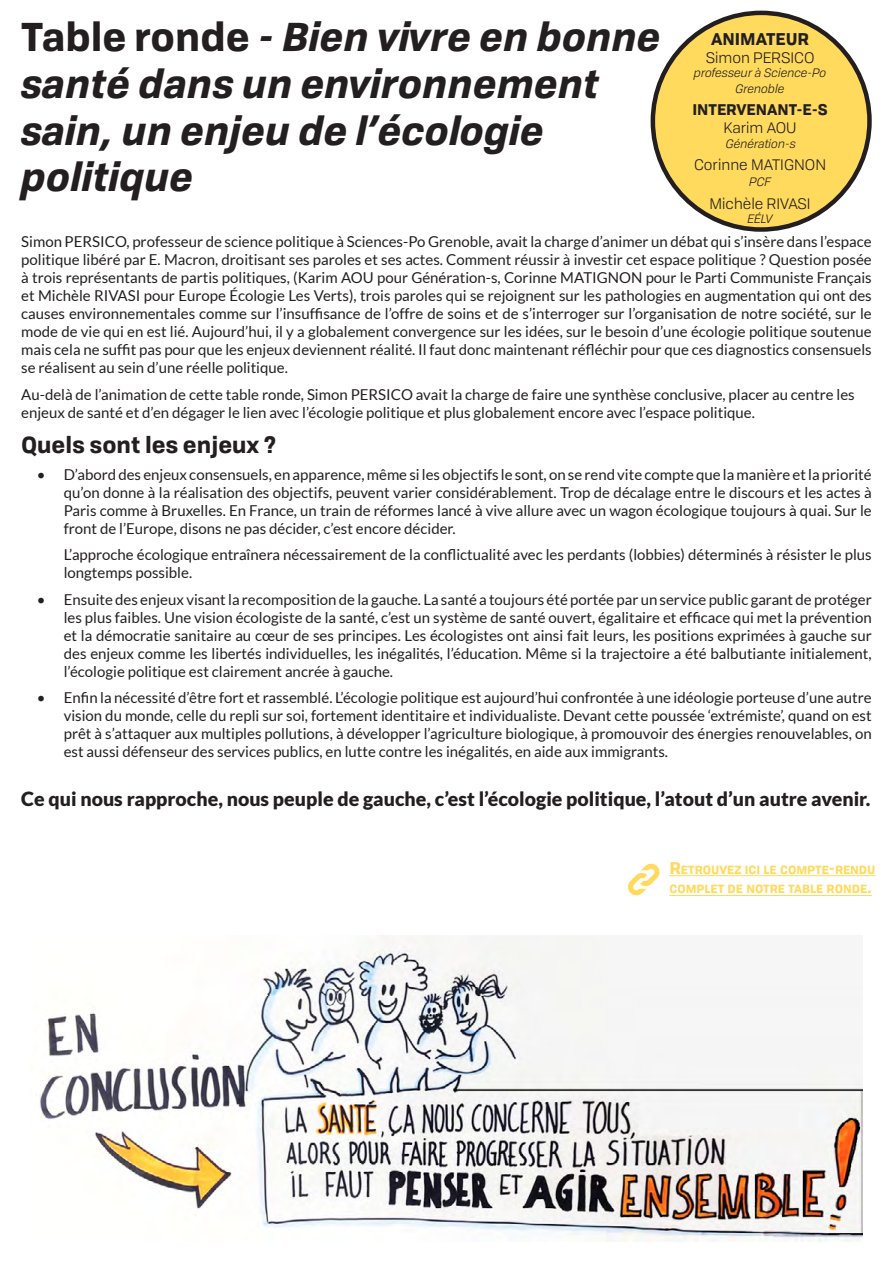
<style>
.page{position:relative;width:893px;height:1263px;background:#fff}
.page>*{position:absolute;margin:0;border:0;box-sizing:border-box;transform-origin:0 0}
.t1{font:italic 700 39px/46.8px "Tofino Personal";color:#231f20}
.t2{font:700 22.5px "Tofino Personal";color:#231f20}
.t3{font:900 19.5px "Lato";color:#231f20}
.t4{font:700 16.5px "Tofino Personal";color:#231f20}
.t5{font:15px/18px "Lato";color:#231f20;text-align:justify}
.t6{font:15px "Tofino Personal";color:#231f20}
.t7{font:700 15px "Tofino Personal";color:#231f20}
.t8{font:italic 12px/16.2px "Tofino Personal";color:#231f20;text-align:center}
.t9{font:700 11.55px/19.8px "Tofino";color:#ffda5d}
.s1{font-style:normal}
.s2{font-size:16.5px}
</style>
<div class="page">
<img style="left:40px;top:936px;width:823px;height:306px">
<hr style="left:669px;top:875px;width:206px;height:1px;background:#ffda5d">
<hr style="left:669px;top:895px;width:203px;height:1px;background:#ffda5d">
<div style="left:653px;top:13px;width:216px;height:216px;background:#ffda5d;border-radius:50%"></div>
<h1 class="t1" style="left:21px;top:11px;width:641px"><span class="s1">Table ronde</span> - Bien vivre en bonne santé dans un environnement sain, un enjeu de l’écologie politique</h1>
<p class="t4" style="left:711px;top:25px;width:100px">ANIMATEUR</p>
<p class="t6" style="left:706px;top:46px;width:110px">Simon PERSICO</p>
<p class="t8" style="left:694px;top:64px;width:134px">professeur à Science-Po<br>Grenoble</p>
<p class="t7" style="left:692px;top:98px;width:137px">INTERVENANT-E-S</p>
<p class="t6" style="left:724px;top:117px;width:75px">Karim AOU</p>
<p class="t8" style="left:726px;top:135px;width:72px">Génération-s</p>
<p class="t6" style="left:694px;top:154px;width:133px">Corinne MATIGNON</p>
<p class="t8" style="left:749px;top:173px;width:23px">PCF</p>
<p class="t6" style="left:710px;top:192px;width:103px">Michèle RIVASI</p>
<p class="t8" style="left:748px;top:210px;width:27px">EÉLV</p>
<p class="t5" style="left:21px;top:233px;width:852px">Simon PERSICO, professeur de science politique à Sciences-Po Grenoble, avait la charge d’animer un débat qui s’insère dans l’espace politique libéré par E. Macron, droitisant ses paroles et ses actes. Comment réussir à investir cet espace politique ? Question posée à trois représentants de partis politiques, (Karim AOU pour Génération-s, Corinne MATIGNON pour le Parti Communiste Français et Michèle RIVASI pour Europe Écologie Les Verts), trois paroles qui se rejoignent sur les pathologies en augmentation qui ont des causes environnementales comme sur l’insuffisance de l’offre de soins et de s’interroger sur l’organisation de notre société, sur le mode de vie qui en est lié. Aujourd’hui, il y a globalement convergence sur les idées, sur le besoin d’une écologie politique soutenue mais cela ne suffit pas pour que les enjeux deviennent réalité. Il faut donc maintenant réfléchir pour que ces diagnostics consensuels se réalisent au sein d’une réelle politique.</p>
<p class="t5" style="left:21px;top:385px;width:835px">Au-delà de l’animation de cette table ronde, Simon PERSICO avait la charge de faire une synthèse conclusive, placer au centre les enjeux de santé et d’en dégager le lien avec l’écologie politique et plus globalement encore avec l’espace politique.</p>
<h2 class="t2" style="left:21px;top:426px;width:257px">Quels sont les enjeux ?</h2>
<p class="t5" style="left:64px;top:465px;width:809px;text-indent:-27px">• D’abord des enjeux consensuels, en apparence, même si les objectifs le sont, on se rend vite compte que la manière et la priorité qu’on donne à la réalisation des objectifs, peuvent varier considérablement. Trop de décalage entre le discours et les actes à Paris comme à Bruxelles. En France, un train de réformes lancé à vive allure avec un wagon écologique toujours à quai. Sur le front de l’Europe, disons ne pas décider, c’est encore décider.</p>
<p class="t5" style="left:64px;top:546px;width:809px">L’approche écologique entraînera nécessairement de la conflictualité avec les perdants (lobbies) déterminés à résister le plus longtemps possible.</p>
<p class="t5" style="left:64px;top:590px;width:809px;text-indent:-27px">• Ensuite des enjeux visant la recomposition de la gauche. La santé a toujours été portée par un service public garant de protéger les plus faibles. Une vision écologiste de la santé, c’est un système de santé ouvert, égalitaire et efficace qui met la prévention et la démocratie sanitaire au cœur de ses principes. Les écologistes ont ainsi fait leurs, les positions exprimées à gauche sur des enjeux comme les libertés individuelles, les inégalités, l’éducation. Même si la trajectoire a été balbutiante initialement, l’écologie politique est clairement ancrée à gauche.</p>
<p class="t5" style="left:64px;top:689px;width:809px;text-indent:-27px">• Enfin la nécessité d’être fort et rassemblé. L’écologie politique est aujourd’hui confrontée à une idéologie porteuse d’une autre vision du monde, celle du repli sur soi, fortement identitaire et individualiste. Devant cette poussée ‘extrémiste’, quand on est prêt à s’attaquer aux multiples pollutions, à développer l’agriculture biologique, à promouvoir des énergies renouvelables, on est aussi défenseur des services publics, en lutte contre les inégalités, en aide aux immigrants.</p>
<h3 class="t3" style="left:21px;top:787px;width:851px">Ce qui nous rapproche, nous peuple de gauche, c’est l’écologie politique, l’atout d’un autre avenir.</h3>
<p class="t9" style="left:669px;top:859px;width:208px"><span class="s2">R</span>ETROUVEZ ICI LE COMPTE<span class="s2">-</span>RENDU<br>COMPLET DE NOTRE TABLE RONDE<span class="s2">.</span></p>
</div>
